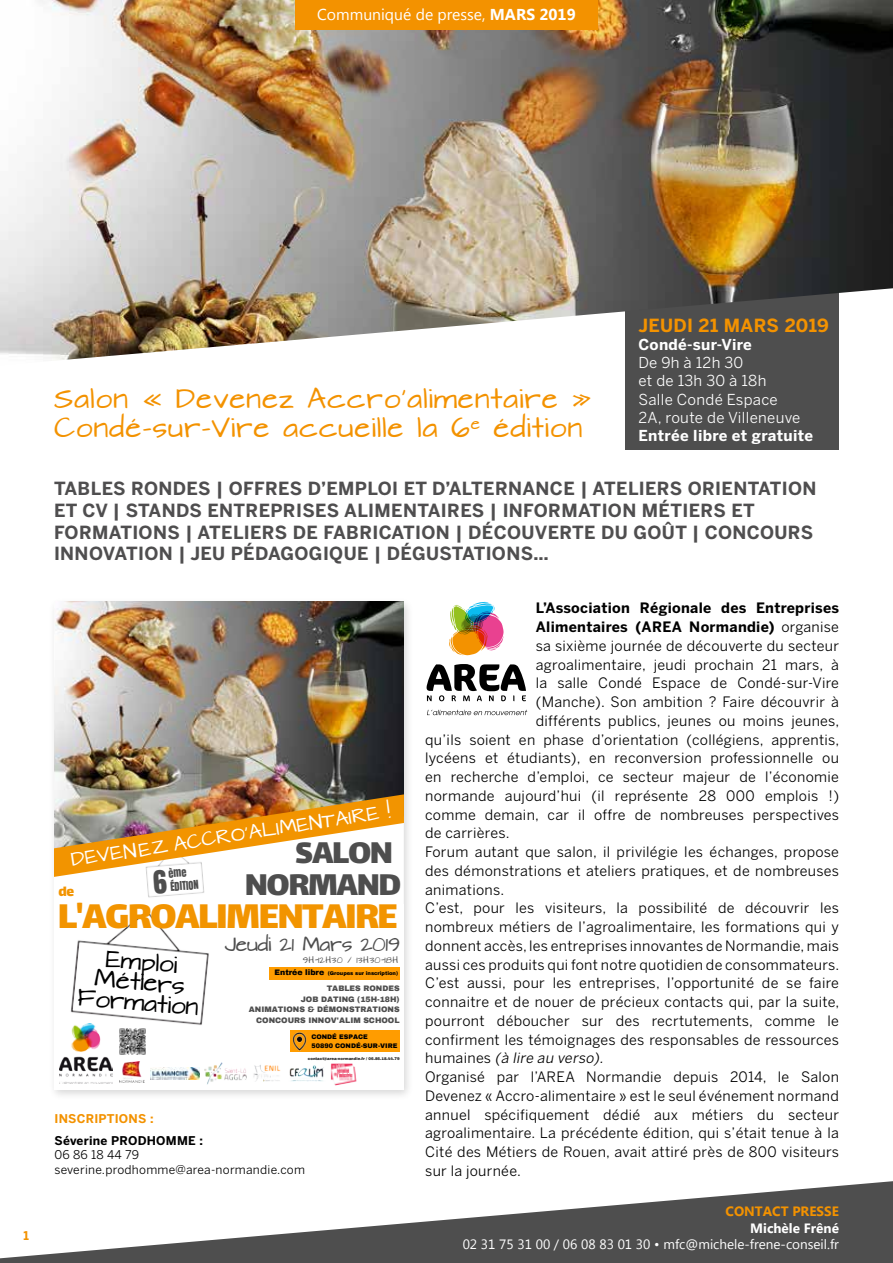
<style>
.page{position:relative;width:893px;height:1263px;background:#fff}
.page>*{position:absolute;margin:0;border:0;box-sizing:border-box;transform-origin:0 0}
.t1{font:41.55px "Lalezar";letter-spacing:-.04em;color:#f29400}
.t2{font:36.3px "Lalezar";letter-spacing:-.04em;color:#4e4e4e}
.t3{font:24px/28.8px "Architects Daughter";letter-spacing:.03em;color:#f39200}
.t4{font:21.15px "Architects Daughter";color:#000}
.t5{font:700 18px/21.6px "Benton Sans";letter-spacing:.02em;color:#4f4e4f}
.t6{font:700 18px "Benton Sans";letter-spacing:.02em;color:#f39200}
.t7{font:17.4px "Architects Daughter";letter-spacing:-.03em;color:#4e4e4e}
.t8{font:16.8px "Architects Daughter";color:#fff}
.t9{font:15.75px "Microsoft Tai Le";color:#fff}
.t10{font:15.6px "Lalezar";color:#f29400}
.t11{font:15px/18px "Benton Sans";letter-spacing:.02em;color:#fff}
.t12{font:700 15px "Benton Sans";letter-spacing:.02em;color:#fff}
.t13{font:14.25px "Benton Sans";letter-spacing:.02em;color:#000}
.t14{font:700 14.25px "Benton Sans";letter-spacing:.02em;color:#000}
.t15{font:italic 14.25px "Benton Sans";color:#000}
.t16{font:13.5px "Microsoft Tai Le";color:#fff}
.t17{font:700 13.5px "Microsoft Tai Le";color:#f39200}
.t18{font:700 13.5px "Microsoft Tai Le";color:#fff}
.t19{font:12px/14.4px "Benton Sans";letter-spacing:.02em;color:#000}
.t20{font:700 12px "Benton Sans";letter-spacing:.02em;color:#000}
.t21{font:700 12px "Benton Sans";letter-spacing:.02em;color:#f39200}
.t22{font:10.35px/13.4px "Anton";color:#4e4e4e}
.t23{font:900 7.8px/10.8px "Archivo";color:#4e4e4e;text-align:right}
.t24{font:900 7.8px "Archivo";color:#000}
.t25{font:7.65px "Architects Daughter";letter-spacing:.055em;color:#4e4e4e}
.t26{font:900 6.45px/9px "Archivo";color:#000}
.t27{font:900 5.25px "Archivo";color:#000}
.t28{font:900 3.9px "Archivo";color:#222}
.s1{font-weight:700}
.s2{font-size:10.35px}
.s3{font-weight:400}
.s4{font-style:normal}
</style>
<div class="page">
<div style="left:626px;top:276px;width:213px;height:174px;background:#4e4e4e"></div>
<img style="left:0;top:0;width:893px;height:365px">
<div style="left:295px;top:0;width:303px;height:30px;background:#f39200"></div>
<div style="left:48px;top:597px;width:366px;height:504px;background:#000;opacity:.16"></div>
<div style="left:54px;top:602px;width:350px;height:487px;background:#fff"></div>
<img style="left:54px;top:602px;width:350px;height:192px">
<img style="left:120px;top:1062px;width:25px;height:21px">
<img style="left:70px;top:894px;width:139px;height:131px">
<div style="left:269px;top:967px;width:131px;height:12px;background:#ff9c00"></div>
<div style="left:141px;top:905px;width:12px;height:8px;background:#fff"></div>
<div style="left:291px;top:1030px;width:109px;height:22px;background:#ff9c00"></div>
<img style="left:290px;top:1032px;width:17px;height:18px">
<img style="left:253px;top:1065px;width:28px;height:17px">
<img style="left:289px;top:1065px;width:35px;height:16px">
<img style="left:60px;top:1024px;width:53px;height:60px">
<img style="left:204px;top:1062px;width:43px;height:22px">
<img style="left:330px;top:1063px;width:27px;height:22px">
<img style="left:119px;top:1028px;width:27px;height:27px">
<img style="left:150px;top:1067px;width:49px;height:13px">
<svg style="left:427px;top:710px;width:100px;height:5px"></svg>
<svg style="left:449px;top:602px;width:55px;height:53px"></svg>
<svg style="left:427px;top:664px;width:99px;height:37px"></svg>
<svg style="left:0;top:1181px;width:893px;height:82px;fill:#4e4e4e"></svg>
<img style="left:54px;top:794px;width:350px;height:100px">
<p class="t9" style="left:317px;top:6px;width:260px">Communiqué de presse, <span class="s1">MARS 2019</span></p>
<p class="t21" style="left:23px;top:1228px;width:7px">1</p>
<h3 class="t3" style="left:54px;top:386px;width:539px">Salon « Devenez Accro’alimentaire »<br>Condé-sur-Vire accueille la 6<sup>e</sup> édition</h3>
<p class="t6" style="left:638px;top:314px;width:192px">JEUDI 21 MARS 2019</p>
<p class="t12" style="left:638px;top:335px;width:115px">Condé-sur-Vire</p>
<p class="t11" style="left:638px;top:353px;width:129px">De 9h à 12h 30<br>et de 13h 30 à 18h</p>
<p class="t11" style="left:638px;top:390px;width:163px">Salle Condé Espace<br>2A, route de Villeneuve</p>
<p class="t12" style="left:638px;top:427px;width:176px">Entrée libre et gratuite</p>
<p class="t5" style="left:54px;top:478px;width:764px">TABLES RONDES | OFFRES D’EMPLOI ET D’ALTERNANCE | ATELIERS ORIENTATION ET CV | STANDS ENTREPRISES ALIMENTAIRES | INFORMATION MÉTIERS ET FORMATIONS | ATELIERS DE FABRICATION | DÉCOUVERTE DU GOÛT | CONCOURS INNOVATION | JEU PÉDAGOGIQUE | DÉGUSTATIONS…</p>
<p class="t8" style="left:70px;top:852px;width:324px;rotate:-9deg">DEVENEZ ACCRO'ALIMENTAIRE !</p>
<h2 class="t2" style="left:295px;top:829px;width:100px">SALON</h2>
<p class="t22" style="left:168px;top:867px;width:31px;rotate:-4deg">ème<br>ÉDITION</p>
<h2 class="t2" style="left:245px;top:861px;width:158px">NORMAND</h2>
<p class="t10" style="left:59px;top:881px;width:17px">de</p>
<h1 class="t1" style="left:58px;top:889px;width:342px">L'AGROALIMENTAIRE</h1>
<h3 class="t4" style="left:107px;top:947px;width:74px;rotate:5deg">Emploi</h3>
<h3 class="t4" style="left:96px;top:966px;width:92px;rotate:5deg">Métiers</h3>
<h3 class="t4" style="left:79px;top:985px;width:123px;rotate:5deg">Formation</h3>
<p class="t7" style="left:225px;top:935px;width:177px">Jeudi 21 Mars 2019</p>
<p class="t25" style="left:303px;top:956px;width:97px">9H<span class="s2">-</span>12H30 / 13H30<span class="s2">-</span>18H</p>
<p class="t24" style="left:275px;top:968px;width:51px">Entrée libre</p>
<p class="t23" style="left:249px;top:983px;width:152px">TABLES RONDES<br>JOB DATING (15H-18H)<br>ANIMATIONS &amp; DÉMONSTRATIONS<br>CONCOURS INNOV'ALIM SCHOOL</p>
<p class="t27" style="left:328px;top:970px;width:72px">(Groupes sur inscription)</p>
<p class="t26" style="left:311px;top:1032px;width:88px">CONDÉ ESPACE<br>50890 CONDÉ-SUR-VIRE</p>
<p class="t28" style="left:308px;top:1056px;width:93px">contact@area-normandie.fr / 06.86.18.44.79</p>
<p class="t21" style="left:54px;top:1111px;width:101px">INSCRIPTIONS :</p>
<p class="t20" style="left:54px;top:1133px;width:150px">Séverine PRODHOMME :</p>
<p class="t19" style="left:54px;top:1148px;width:252px">06 86 18 44 79 severine.prodhomme@area-normandie.com</p>
<p class="t14" style="left:536px;top:600px;width:305px">L’Association Régionale des Entreprises</p>
<p class="t14" style="left:536px;top:618px;width:305px">Alimentaires (AREA Normandie) <span class="s3">organise</span></p>
<p class="t13" style="left:536px;top:637px;width:305px">sa sixième journée de découverte du secteur</p>
<p class="t13" style="left:536px;top:656px;width:305px">agroalimentaire, jeudi prochain 21 mars, à</p>
<p class="t13" style="left:536px;top:675px;width:305px">la salle Condé Espace de Condé-sur-Vire</p>
<p class="t13" style="left:536px;top:693px;width:305px">(Manche). Son ambition ? Faire découvrir à</p>
<p class="t13" style="left:536px;top:712px;width:305px">différents publics, jeunes ou moins jeunes,</p>
<p class="t13" style="left:425px;top:731px;width:416px">qu’ils soient en phase d’orientation (collégiens, apprentis,</p>
<p class="t13" style="left:425px;top:750px;width:415px">lycéens et étudiants), en reconversion professionnelle ou</p>
<p class="t13" style="left:425px;top:768px;width:415px">en recherche d’emploi, ce secteur majeur de l’économie</p>
<p class="t13" style="left:425px;top:787px;width:415px">normande aujourd’hui (il représente 28 000 emplois !)</p>
<p class="t13" style="left:425px;top:806px;width:415px">comme demain, car il offre de nombreuses perspectives</p>
<p class="t13" style="left:425px;top:825px;width:86px">de carrières.</p>
<p class="t13" style="left:425px;top:843px;width:415px">Forum autant que salon, il privilégie les échanges, propose</p>
<p class="t13" style="left:425px;top:862px;width:415px">des démonstrations et ateliers pratiques, et de nombreuses</p>
<p class="t13" style="left:425px;top:881px;width:81px">animations.</p>
<p class="t13" style="left:425px;top:900px;width:415px">C’est, pour les visiteurs, la possibilité de découvrir les</p>
<p class="t13" style="left:425px;top:918px;width:415px">nombreux métiers de l’agroalimentaire, les formations qui y</p>
<p class="t13" style="left:425px;top:937px;width:415px">donnent accès, les entreprises innovantes de Normandie, mais</p>
<p class="t13" style="left:425px;top:956px;width:416px">aussi ces produits qui font notre quotidien de consommateurs.</p>
<p class="t13" style="left:425px;top:975px;width:415px">C’est aussi, pour les entreprises, l’opportunité de se faire</p>
<p class="t13" style="left:425px;top:993px;width:416px">connaitre et de nouer de précieux contacts qui, par la suite,</p>
<p class="t13" style="left:425px;top:1012px;width:415px">pourront déboucher sur des recrtutements, comme le</p>
<p class="t13" style="left:425px;top:1031px;width:415px">confirment les témoignages des responsables de ressources</p>
<p class="t15" style="left:425px;top:1050px;width:182px"><span class="s4">h u m a i n e s</span> (à lire au verso).</p>
<p class="t13" style="left:425px;top:1068px;width:415px">Organisé par l’AREA Normandie depuis 2014, le Salon</p>
<p class="t13" style="left:425px;top:1087px;width:415px">Devenez « Accro-alimentaire » est le seul événement normand</p>
<p class="t13" style="left:425px;top:1106px;width:415px">annuel spécifiquement dédié aux métiers du secteur</p>
<p class="t13" style="left:425px;top:1125px;width:415px">agroalimentaire. La précédente édition, qui s’était tenue à la</p>
<p class="t13" style="left:425px;top:1143px;width:415px">Cité des Métiers de Rouen, avait attiré près de 800 visiteurs</p>
<p class="t13" style="left:425px;top:1162px;width:97px">sur la journée.</p>
<p class="t17" style="left:726px;top:1204px;width:115px">CONTACT PRESSE</p>
<p class="t18" style="left:750px;top:1220px;width:90px">Michèle Frêné</p>
<p class="t16" style="left:463px;top:1236px;width:378px">02 31 75 31 00 / 06 08 83 01 30 • mfc@michele-frene-conseil.fr</p>
</div>
